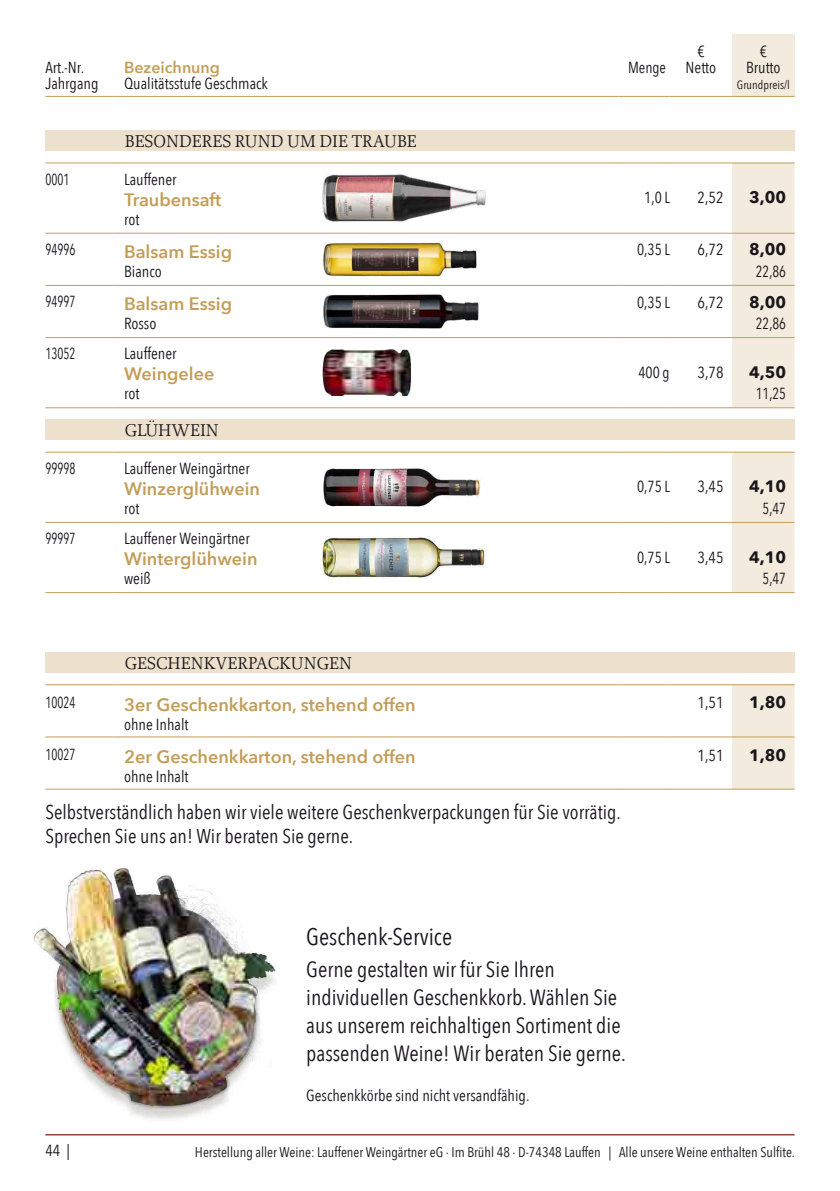
<style>
.page{position:relative;width:840px;height:1191px;background:#fff}
.page>*{position:absolute;margin:0;border:0;box-sizing:border-box;transform-origin:0 0}
.t1{font:24px "Avenir Next Condensed";color:#1a171c}
.t2{font:22px/28px "Avenir Next Condensed";color:#1a171c}
.t3{font:20px/24px "Avenir Next Condensed";color:#1a171c}
.t4{font:600 18px "Avenir Next";color:#c39e58}
.t5{font:18px "Proforma";color:#1a171c}
.t6{font:700 16.4px "Avenir Next";color:#1a171c}
.t7{font:16px/16px "Avenir Next Condensed";color:#1a171c}
.t8{font:16px/16px "Avenir Next Condensed";color:#1a171c;text-align:center;scale:.95 1}
.t9{font:16px "Avenir Next Condensed";color:#1a171c;scale:.8 1}
.t10{font:16px "Avenir Next Condensed";color:#1a171c;scale:.9 1}
.t11{font:600 16px "Avenir Next";color:#c39e58}
.t12{font:14px "Avenir Next Condensed";color:#1a171c}
.t13{font:12px "Avenir Next Condensed";color:#1a171c}
</style>
<div class="page">
<div style="left:731px;top:34px;width:63px;height:62px;background:#f3ebdd"></div>
<hr style="left:45px;top:96px;width:68px;height:1px;background:#c39e58">
<hr style="left:113px;top:96px;width:505px;height:1px;background:#c39e58">
<hr style="left:618px;top:96px;width:51px;height:1px;background:#c39e58">
<hr style="left:669px;top:96px;width:62px;height:1px;background:#c39e58">
<hr style="left:731px;top:96px;width:63px;height:1px;background:#c39e58">
<div style="left:45px;top:130px;width:749px;height:21px;background:#ede1cd"></div>
<div style="left:45px;top:419px;width:749px;height:21px;background:#ede1cd"></div>
<div style="left:45px;top:652px;width:749px;height:21px;background:#ede1cd"></div>
<div style="left:731px;top:163px;width:63px;height:244px;background:#f3ebdd"></div>
<hr style="left:45px;top:162px;width:68px;height:1px;background:#c39e58">
<hr style="left:113px;top:162px;width:505px;height:1px;background:#c39e58">
<hr style="left:618px;top:162px;width:51px;height:1px;background:#c39e58">
<hr style="left:669px;top:162px;width:62px;height:1px;background:#c39e58">
<hr style="left:731px;top:162px;width:63px;height:1px;background:#c39e58">
<hr style="left:45px;top:233px;width:68px;height:1px;background:#c39e58">
<hr style="left:113px;top:233px;width:505px;height:1px;background:#c39e58">
<hr style="left:618px;top:233px;width:51px;height:1px;background:#c39e58">
<hr style="left:669px;top:233px;width:62px;height:1px;background:#c39e58">
<hr style="left:731px;top:233px;width:63px;height:1px;background:#c39e58">
<hr style="left:45px;top:285px;width:68px;height:1px;background:#c39e58">
<hr style="left:113px;top:285px;width:505px;height:1px;background:#c39e58">
<hr style="left:618px;top:285px;width:51px;height:1px;background:#c39e58">
<hr style="left:669px;top:285px;width:62px;height:1px;background:#c39e58">
<hr style="left:731px;top:285px;width:63px;height:1px;background:#c39e58">
<hr style="left:45px;top:337px;width:68px;height:1px;background:#c39e58">
<hr style="left:45px;top:407px;width:68px;height:1px;background:#c39e58">
<hr style="left:113px;top:337px;width:505px;height:1px;background:#c39e58">
<hr style="left:113px;top:407px;width:505px;height:1px;background:#c39e58">
<hr style="left:618px;top:337px;width:51px;height:1px;background:#c39e58">
<hr style="left:618px;top:407px;width:51px;height:1px;background:#c39e58">
<hr style="left:669px;top:337px;width:62px;height:1px;background:#c39e58">
<hr style="left:669px;top:407px;width:62px;height:1px;background:#c39e58">
<hr style="left:731px;top:337px;width:63px;height:1px;background:#c39e58">
<hr style="left:731px;top:407px;width:63px;height:1px;background:#c39e58">
<div style="left:731px;top:685px;width:63px;height:103px;background:#f3ebdd"></div>
<hr style="left:45px;top:684px;width:68px;height:1px;background:#c39e58">
<hr style="left:113px;top:684px;width:505px;height:1px;background:#c39e58">
<hr style="left:618px;top:684px;width:51px;height:1px;background:#c39e58">
<hr style="left:669px;top:684px;width:62px;height:1px;background:#c39e58">
<hr style="left:731px;top:684px;width:63px;height:1px;background:#c39e58">
<hr style="left:45px;top:736px;width:68px;height:1px;background:#c39e58">
<hr style="left:45px;top:788px;width:68px;height:1px;background:#c39e58">
<hr style="left:113px;top:736px;width:505px;height:1px;background:#c39e58">
<hr style="left:113px;top:788px;width:505px;height:1px;background:#c39e58">
<hr style="left:618px;top:736px;width:51px;height:1px;background:#c39e58">
<hr style="left:618px;top:788px;width:51px;height:1px;background:#c39e58">
<hr style="left:669px;top:736px;width:62px;height:1px;background:#c39e58">
<hr style="left:669px;top:788px;width:62px;height:1px;background:#c39e58">
<hr style="left:731px;top:736px;width:63px;height:1px;background:#c39e58">
<hr style="left:731px;top:788px;width:63px;height:1px;background:#c39e58">
<div style="left:731px;top:453px;width:63px;height:139px;background:#f3ebdd"></div>
<hr style="left:45px;top:452px;width:68px;height:1px;background:#c39e58">
<hr style="left:113px;top:452px;width:505px;height:1px;background:#c39e58">
<hr style="left:618px;top:452px;width:51px;height:1px;background:#c39e58">
<hr style="left:669px;top:452px;width:62px;height:1px;background:#c39e58">
<hr style="left:731px;top:452px;width:63px;height:1px;background:#c39e58">
<hr style="left:45px;top:522px;width:68px;height:1px;background:#c39e58">
<hr style="left:45px;top:592px;width:68px;height:1px;background:#c39e58">
<hr style="left:113px;top:522px;width:505px;height:1px;background:#c39e58">
<hr style="left:113px;top:592px;width:505px;height:1px;background:#c39e58">
<hr style="left:618px;top:522px;width:51px;height:1px;background:#c39e58">
<hr style="left:618px;top:592px;width:51px;height:1px;background:#c39e58">
<hr style="left:669px;top:522px;width:62px;height:1px;background:#c39e58">
<hr style="left:669px;top:592px;width:62px;height:1px;background:#c39e58">
<hr style="left:731px;top:522px;width:63px;height:1px;background:#c39e58">
<hr style="left:731px;top:592px;width:63px;height:1px;background:#c39e58">
<img style="left:33px;top:869px;width:243px;height:250px">
<hr style="left:45px;top:1134px;width:749px;height:1px;background:#933836">
<img style="left:322px;top:174px;width:164px;height:48px">
<img style="left:322px;top:349px;width:89px;height:46px">
<img style="left:323px;top:242px;width:153px;height:35px">
<img style="left:323px;top:294px;width:156px;height:35px">
<img style="left:323px;top:468px;width:157px;height:39px">
<img style="left:322px;top:537px;width:163px;height:41px">
<p class="t7" style="left:45px;top:59px;width:55px">Art.-Nr.<br>Jahrgang</p>
<p class="t11" style="left:124px;top:54px;width:97px">Bezeichnung</p>
<p class="t7" style="left:124px;top:75px;width:145px">Qualitätsstufe Geschmack</p>
<p class="t5" style="left:125px;top:130px;width:293px">BESONDERES RUND UM DIE TRAUBE</p>
<p class="t9" style="left:45px;top:165px;width:32px">0001</p>
<p class="t7" style="left:124px;top:170px;width:54px">Lauffener</p>
<p class="t4" style="left:124px;top:184px;width:99px">Traubensaft</p>
<p class="t7" style="left:124px;top:210px;width:17px">rot</p>
<p class="t9" style="left:45px;top:236px;width:39px">94996</p>
<p class="t4" style="left:124px;top:236px;width:109px">Balsam Essig</p>
<p class="t7" style="left:124px;top:262px;width:39px">Bianco</p>
<p class="t9" style="left:45px;top:288px;width:39px">94997</p>
<p class="t4" style="left:124px;top:288px;width:109px">Balsam Essig</p>
<p class="t7" style="left:124px;top:315px;width:34px">Rosso</p>
<p class="t9" style="left:45px;top:340px;width:39px">13052</p>
<p class="t7" style="left:124px;top:345px;width:54px">Lauffener</p>
<p class="t4" style="left:124px;top:358px;width:92px">Weingelee</p>
<p class="t7" style="left:124px;top:385px;width:17px">rot</p>
<p class="t5" style="left:125px;top:419px;width:96px">GLÜHWEIN</p>
<p class="t9" style="left:45px;top:454px;width:39px">99998</p>
<p class="t7" style="left:124px;top:459px;width:127px">Lauffener Weingärtner</p>
<p class="t4" style="left:124px;top:473px;width:137px">Winzerglühwein</p>
<p class="t7" style="left:124px;top:499px;width:17px">rot</p>
<p class="t9" style="left:45px;top:525px;width:39px">99997</p>
<p class="t7" style="left:124px;top:530px;width:127px">Lauffener Weingärtner</p>
<p class="t4" style="left:124px;top:543px;width:135px">Winterglühwein</p>
<p class="t7" style="left:124px;top:570px;width:28px">weiß</p>
<p class="t8" style="left:627px;top:59px;width:41px">Menge</p>
<p class="t8" style="left:685px;top:43px;width:34px">€<br>Netto</p>
<p class="t8" style="left:745px;top:43px;width:38px">€<br>Brutto</p>
<p class="t13" style="left:736px;top:75px;width:54px">Grundpreis/l</p>
<p class="t8" style="left:644px;top:189px;width:29px">1,0 L</p>
<p class="t7" style="left:697px;top:189px;width:28px">2,52</p>
<p class="t6" style="left:748px;top:183px;width:38px">3,00</p>
<p class="t8" style="left:636px;top:241px;width:36px">0,35 L</p>
<p class="t7" style="left:697px;top:241px;width:28px">6,72</p>
<p class="t6" style="left:748px;top:235px;width:38px">8,00</p>
<p class="t10" style="left:755px;top:258px;width:35px">22,86</p>
<p class="t8" style="left:636px;top:293px;width:36px">0,35 L</p>
<p class="t7" style="left:697px;top:293px;width:28px">6,72</p>
<p class="t6" style="left:748px;top:288px;width:38px">8,00</p>
<p class="t10" style="left:755px;top:310px;width:35px">22,86</p>
<p class="t8" style="left:638px;top:363px;width:34px">400 g</p>
<p class="t7" style="left:697px;top:363px;width:28px">3,78</p>
<p class="t6" style="left:748px;top:358px;width:38px">4,50</p>
<p class="t10" style="left:755px;top:380px;width:35px">11,25</p>
<p class="t8" style="left:636px;top:478px;width:36px">0,75 L</p>
<p class="t7" style="left:697px;top:478px;width:28px">3,45</p>
<p class="t6" style="left:748px;top:472px;width:38px">4,10</p>
<p class="t10" style="left:762px;top:494px;width:28px">5,47</p>
<p class="t8" style="left:636px;top:548px;width:36px">0,75 L</p>
<p class="t7" style="left:697px;top:548px;width:28px">3,45</p>
<p class="t6" style="left:748px;top:542px;width:38px">4,10</p>
<p class="t10" style="left:762px;top:565px;width:28px">5,47</p>
<p class="t5" style="left:125px;top:652px;width:229px">GESCHENKVERPACKUNGEN</p>
<p class="t9" style="left:45px;top:688px;width:39px">10024</p>
<p class="t4" style="left:124px;top:689px;width:293px">3er Geschenkkarton, stehend offen</p>
<p class="t7" style="left:124px;top:715px;width:66px">ohne Inhalt</p>
<p class="t9" style="left:45px;top:740px;width:39px">10027</p>
<p class="t4" style="left:124px;top:741px;width:293px">2er Geschenkkarton, stehend offen</p>
<p class="t7" style="left:124px;top:767px;width:66px">ohne Inhalt</p>
<p class="t3" style="left:45px;top:798px;width:576px">Selbstverständlich haben wir viele weitere Geschenkverpackungen für Sie vorrätig.<br>Sprechen Sie uns an! Wir beraten Sie gerne.</p>
<p class="t7" style="left:697px;top:694px;width:28px">1,51</p>
<p class="t6" style="left:748px;top:688px;width:38px">1,80</p>
<p class="t7" style="left:697px;top:746px;width:28px">1,51</p>
<p class="t6" style="left:748px;top:740px;width:38px">1,80</p>
<p class="t7" style="left:45px;top:1142px;width:26px">44 |</p>
<h1 class="t1" style="left:306px;top:916px;width:147px">Geschenk-Service</h1>
<h2 class="t2" style="left:306px;top:954px;width:321px">Gerne gestalten wir für Sie Ihren individuellen Geschenkkorb. Wählen Sie aus unserem reichhaltigen Sortiment die passenden Weine! Wir beraten Sie gerne.</h2>
<p class="t7" style="left:306px;top:1086px;width:225px">Geschenkkörbe sind nicht versandfähig.</p>
<p class="t12" style="left:195px;top:1140px;width:601px">Herstellung aller Weine: Lauffener Weingärtner eG · Im Brühl 48 · D-74348 Lauffen | Alle unsere Weine enthalten Sulfite.</p>
</div>
